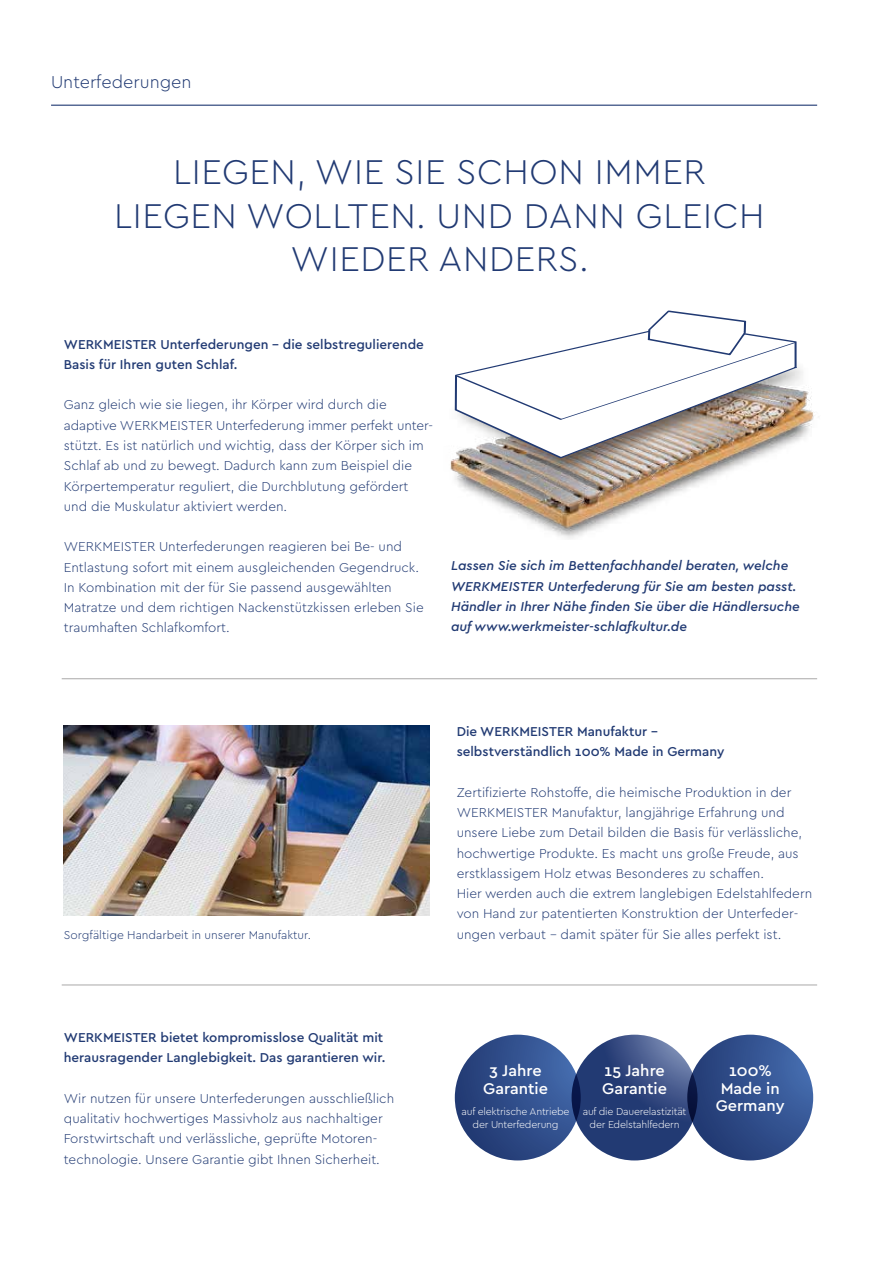
<style>
.page{position:relative;width:881px;height:1263px;background:#fff}
.page>*{position:absolute;margin:0;border:0;box-sizing:border-box;transform-origin:0 0}
.t1{font:300 36px/43.2px "Cera PRO";letter-spacing:.02em;color:#213a73;text-align:center}
.t2{font:300 18px "Cera PRO";color:#213a73}
.t3{font:500 16.2px/17.4px "Cera PRO";color:#fff;text-align:center}
.t4{font:300 13.5px/20.2px "Cera PRO";color:#213a73}
.t5{font:500 13.5px/20.2px "Cera PRO";color:#213a73}
.t6{font:italic 500 13.5px/20.2px "Cera PRO";color:#213a73}
.t7{font:300 12px "Cera PRO";color:#213a73}
.t8{font:300 10.5px/12.6px "Cera PRO";letter-spacing:-.02em;color:#fff;text-align:center}
</style>
<div class="page">
<hr style="left:51px;top:105px;width:765px;height:1px;background:#213a73">
<svg style="left:687px;top:1035px;width:125px;height:125px;background:#304e8b"></svg>
<svg style="left:454px;top:1035px;width:126px;height:125px;background:#314f8b"></svg>
<svg style="left:571px;top:1035px;width:126px;height:125px;background:#2e447a"></svg>
<img style="left:450px;top:367px;width:364px;height:172px">
<img style="left:454px;top:341px;width:343px;height:118px">
<svg style="left:455px;top:310px;width:341px;height:110px"></svg>
<img style="left:64px;top:725px;width:365px;height:191px">
<hr style="left:62px;top:678px;width:754px;height:1px;background:#b3b2b2">
<hr style="left:62px;top:984px;width:754px;height:1px;background:#b3b2b2">
<h2 class="t2" style="left:51px;top:70px;width:142px">Unterfederungen</h2>
<h1 class="t1" style="left:114px;top:149px;width:651px">LIEGEN, WIE SIE SCHON IMMER<br>LIEGEN WOLLTEN. UND DANN GLEICH<br>WIEDER ANDERS.</h1>
<p class="t5" style="left:64px;top:333px;width:361px">WERKMEISTER Unterfederungen – die selbstregulierende<br>Basis für Ihren guten Schlaf.</p>
<p class="t4" style="left:64px;top:394px;width:371px">Ganz gleich wie sie liegen, ihr Körper wird durch die adaptive WERKMEISTER Unterfederung immer perfekt unter&shy;stützt. Es ist natürlich und wichtig, dass der Körper sich im Schlaf ab und zu bewegt. Dadurch kann zum Beispiel die Körpertemperatur reguliert, die Durchblutung gefördert und die Muskulatur aktiviert werden.</p>
<p class="t4" style="left:64px;top:536px;width:361px">WERKMEISTER Unterfederungen reagieren bei Be- und Entlastung sofort mit einem ausgleichenden Gegendruck.<br>In Kombination mit der für Sie passend ausgewählten Matratze und dem richtigen Nackenstützkissen erleben Sie traumhaften Schlafkomfort.</p>
<p class="t6" style="left:451px;top:555px;width:350px">Lassen Sie sich im Bettenfachhandel beraten, welche WERKMEISTER Unterfederung für Sie am besten passt.<br>Händler in Ihrer Nähe finden Sie über die Händlersuche auf www.werkmeister-schlafkultur.de</p>
<p class="t5" style="left:456px;top:721px;width:269px">Die WERKMEISTER Manufaktur - selbstverständlich 100% Made in Germany</p>
<p class="t4" style="left:456px;top:781px;width:357px">Zertifizierte Rohstoffe, die heimische Produktion in der WERKMEISTER Manufaktur, langjährige Erfahrung und unsere Liebe zum Detail bilden die Basis für verlässliche, hochwertige Produkte. Es macht uns große Freude, aus erstklassigem Holz etwas Besonderes zu schaffen.<br>Hier werden auch die extrem langlebigen Edelstahlfedern von Hand zur patentierten Konstruktion der Unterfeder-</p>
<p class="t7" style="left:64px;top:926px;width:248px">Sorgfältige Handarbeit in unserer Manufaktur.</p>
<p class="t4" style="left:456px;top:923px;width:326px">ungen verbaut – damit später für Sie alles perfekt ist.</p>
<p class="t5" style="left:64px;top:1027px;width:323px">WERKMEISTER bietet kompromisslose Qualität mit herausragender Langlebigkeit. Das garantieren wir.</p>
<p class="t4" style="left:64px;top:1088px;width:332px">Wir nutzen für unsere Unterfederungen ausschließlich qualitativ hochwertiges Massivholz aus nachhaltiger Forstwirtschaft und verlässliche, geprüfte Motoren&shy;technologie. Unsere Garantie gibt Ihnen Sicherheit.</p>
<p class="t3" style="left:483px;top:1061px;width:66px">3 Jahre<br>Garantie</p>
<p class="t8" style="left:461px;top:1105px;width:109px">auf elektrische Antriebe der Unterfederung</p>
<p class="t3" style="left:602px;top:1061px;width:66px;text-align:left">15 Jahre<br>Garantie</p>
<p class="t8" style="left:582px;top:1105px;width:105px">auf die Dauerelastizität der Edelstahlfedern</p>
<p class="t3" style="left:715px;top:1061px;width:70px">100%<br>Made in<br>Germany</p>
</div>
